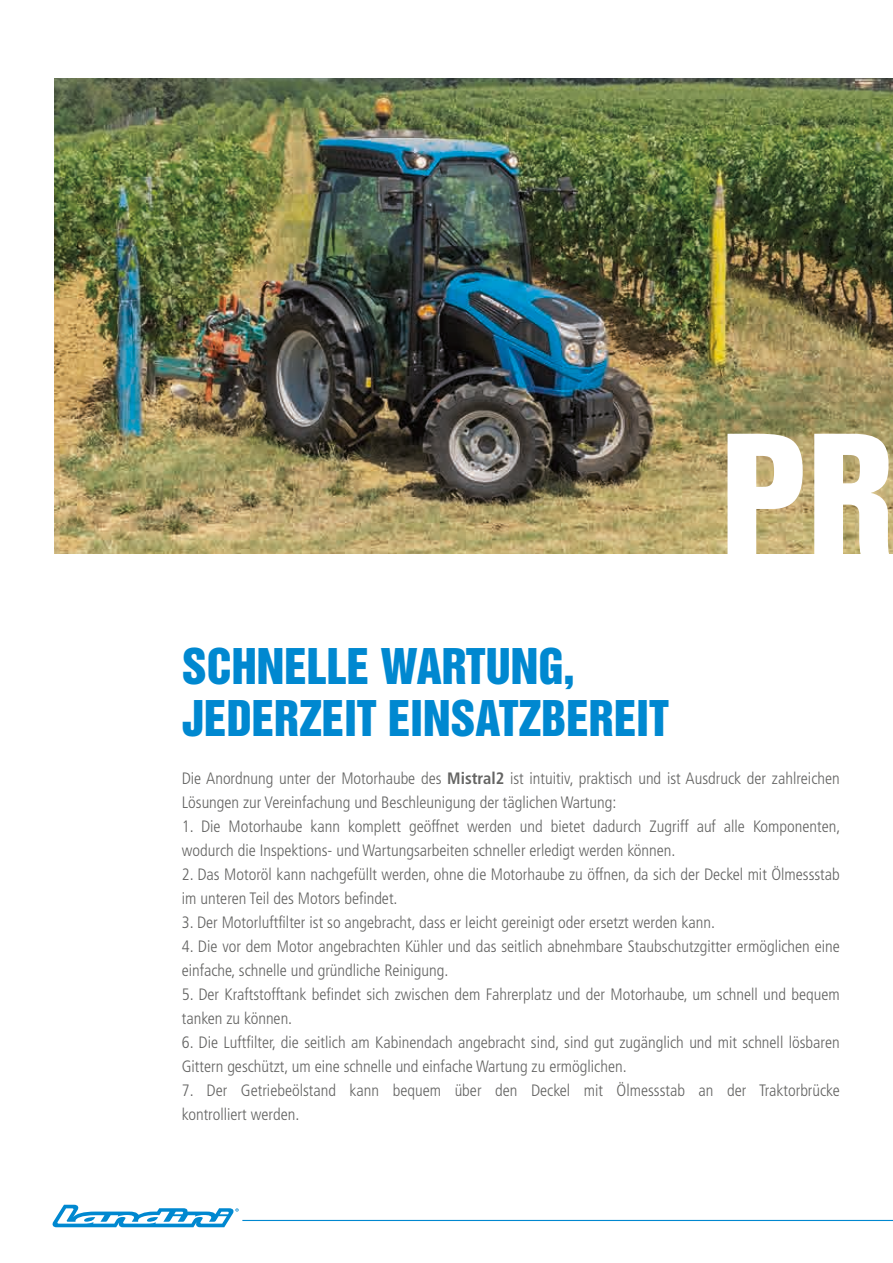
<style>
.page{position:relative;width:893px;height:1263px;background:#fff}
.page>*{position:absolute;margin:0;border:0;box-sizing:border-box;transform-origin:0 0}
.t1{font:156px "Helvetica Inserat";color:#fff}
.t2{font:45px/52.5px "Helvetica Inserat";color:#0088d0}
.t3{font:300 condensed 16.5px/24px "Frutiger LT Std";color:#646463}
.s1{font-weight:700}
</style>
<div class="page">
<img style="left:54px;top:79px;width:839px;height:474px">
<hr style="left:242px;top:1220px;width:651px;height:1px;background:#0088d0">
<svg style="left:52px;top:1205px;width:187px;height:22px"></svg>
<h2 class="t2" style="left:182px;top:641px;width:489px">SCHNELLE WARTUNG,<br>JEDERZEIT EINSATZBEREIT</h2>
<h1 class="t1" style="left:721px;top:404px;width:175px">PR</h1>
<p class="t3" style="left:182px;top:766px;width:659px">Die Anordnung unter der Motorhaube des <span class="s1">Mistral2</span> ist intuitiv, praktisch und ist Ausdruck der zahlreichen<br>Lösungen zur Vereinfachung und Beschleunigung der täglichen Wartung:</p>
<p class="t3" style="left:182px;top:814px;width:660px">1. Die Motorhaube kann komplett geöffnet werden und bietet dadurch Zugriff auf alle Komponenten, wodurch die Inspektions- und Wartungsarbeiten schneller erledigt werden können.</p>
<p class="t3" style="left:182px;top:862px;width:660px">2. Das Motoröl kann nachgefüllt werden, ohne die Motorhaube zu öffnen, da sich der Deckel mit Ölmessstab im unteren Teil des Motors befindet.</p>
<p class="t3" style="left:182px;top:910px;width:535px">3. Der Motorluftfilter ist so angebracht, dass er leicht gereinigt oder ersetzt werden kann.</p>
<p class="t3" style="left:182px;top:934px;width:659px">4. Die vor dem Motor angebrachten Kühler und das seitlich abnehmbare Staubschutzgitter ermöglichen eine einfache, schnelle und gründliche Reinigung.</p>
<p class="t3" style="left:182px;top:982px;width:660px">5. Der Kraftstofftank befindet sich zwischen dem Fahrerplatz und der Motorhaube, um schnell und bequem tanken zu können.</p>
<p class="t3" style="left:182px;top:1030px;width:660px">6. Die Luftfilter, die seitlich am Kabinendach angebracht sind, sind gut zugänglich und mit schnell lösbaren<br>Gittern geschützt, um eine schnelle und einfache Wartung zu ermöglichen.</p>
<p class="t3" style="left:182px;top:1078px;width:659px">7. Der Getriebeölstand kann bequem über den Deckel mit Ölmessstab an der Traktorbrücke kontrolliert werden.</p>
</div>
